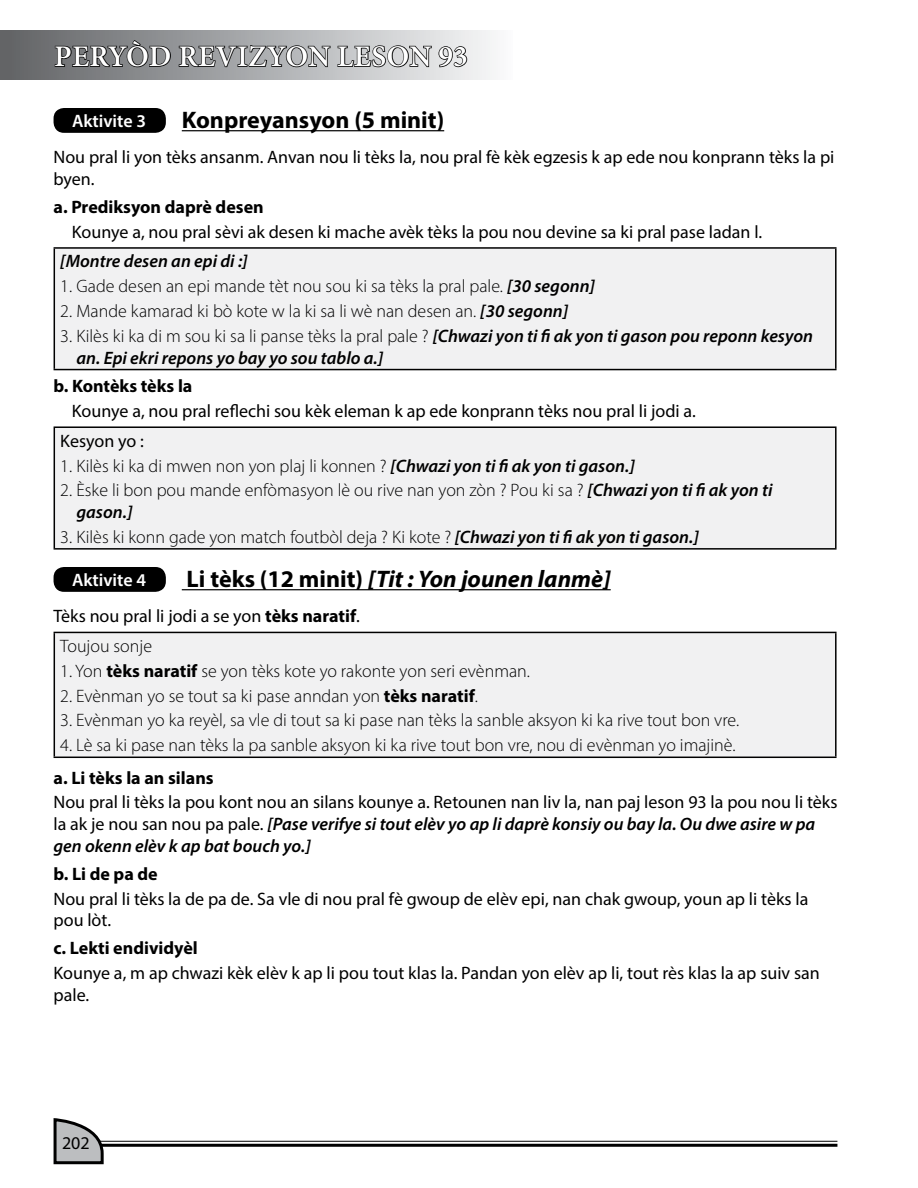
<style>
.page{position:relative;width:918px;height:1188px;background:#fff}
.page>*{position:absolute;margin:0;border:0;box-sizing:border-box;transform-origin:0 0}
.t1{font:600 30px "Minion Pro";letter-spacing:.005em;color:#fff}
.t2{font:italic 700 24px "Myriad Pro";color:#000}
.t3{font:700 24px "Myriad Pro";color:#000}
.t4{font:18px/21.6px "Myriad Pro";color:#000}
.t5{font:300 18px/21.6px "Myriad Pro";color:#000}
.t6{font:italic 600 18px/21.6px "Myriad Pro";color:#000}
.t7{font:700 18px "Myriad Pro";color:#000}
.t8{font:600 18px "Myriad Pro";color:#fff}
.s1{font-weight:600;font-style:italic}
.s2{font-weight:300;font-style:normal}
.s3{font-style:normal}
.s4{font-weight:700}
.s5{font-weight:300}
</style>
<div class="page">
<div style="left:0;top:30px;width:512px;height:50px;background:linear-gradient(to right,#5f6164,#f8f9fb)"></div>
<svg style="left:54px;top:39px;width:118px;height:29px;background:#5a5c5d"></svg>
<svg style="left:178px;top:44px;width:153px;height:25px;background:#717374"></svg>
<svg style="left:337px;top:45px;width:131px;height:23px;background:#8c8d8e"></svg>
<hr style="left:54px;top:1144px;width:783px;height:3px;background:#000">
<hr style="left:54px;top:1141px;width:783px;height:1px;background:#000">
<svg style="left:53px;top:1118px;width:52px;height:47px"></svg>
<hr style="left:182px;top:130px;width:262px;height:1px;background:#000">
<hr style="left:182px;top:589px;width:429px;height:1px;background:#000">
<div style="left:54px;top:108px;width:112px;height:25px;background:#000;border-radius:10px"></div>
<div style="left:54px;top:248px;width:782px;height:122px;background:#f1f1f2"></div>
<hr style="left:54px;top:247px;width:783px;height:2px;background:#000">
<hr style="left:54px;top:249px;width:1px;height:120px;background:#000">
<hr style="left:835px;top:249px;width:2px;height:120px;background:#000">
<hr style="left:54px;top:369px;width:783px;height:1px;background:#000">
<div style="left:54px;top:427px;width:782px;height:122px;background:#f1f1f2"></div>
<hr style="left:54px;top:426px;width:783px;height:2px;background:#000">
<hr style="left:54px;top:428px;width:1px;height:120px;background:#000">
<hr style="left:835px;top:428px;width:2px;height:120px;background:#000">
<hr style="left:54px;top:548px;width:783px;height:2px;background:#000">
<div style="left:54px;top:567px;width:112px;height:25px;background:#000;border-radius:10px"></div>
<div style="left:54px;top:632px;width:782px;height:125px;background:#f1f1f2"></div>
<hr style="left:54px;top:632px;width:783px;height:1px;background:#000">
<hr style="left:54px;top:633px;width:1px;height:124px;background:#000">
<hr style="left:835px;top:633px;width:2px;height:124px;background:#000">
<hr style="left:54px;top:757px;width:783px;height:1px;background:#000">
<h1 class="t1" style="left:54px;top:36px;width:415px">PERYÒD REVIZYON LESON 93</h1>
<p class="t8" style="left:72px;top:110px;width:76px">Aktivite 3</p>
<h2 class="t3" style="left:182px;top:105px;width:264px">Konpreyansyon (5 minit)</h2>
<p class="t4" style="left:54px;top:146px;width:782px">Nou pral li yon tèks ansanm. Anvan nou li tèks la, nou pral fè kèk egzesis k ap ede nou konprann tèks la pi byen.</p>
<p class="t7" style="left:54px;top:195px;width:212px">a. Prediksyon daprè desen</p>
<p class="t4" style="left:72px;top:221px;width:692px">Kounye a, nou pral sèvi ak desen ki mache avèk tèks la pou nou devine sa ki pral pase ladan l.</p>
<p class="t6" style="left:60px;top:250px;width:189px">[Montre desen an epi di :]</p>
<p class="t5" style="left:60px;top:275px;width:536px">1. Gade desen an epi mande tèt nou sou ki sa tèks la pral pale. <span class="s1">[30 segonn]</span></p>
<p class="t5" style="left:60px;top:300px;width:509px">2. Mande kamarad ki bò kote w la ki sa li wè nan desen an. <span class="s1">[30 segonn]</span></p>
<p class="t6" style="left:76px;top:325px;width:738px;text-indent:-16px"><span class="s2">3. Kilès ki ka di m sou ki sa li panse tèks la pral pale ?</span> [Chwazi yon ti fi ak yon ti gason pou reponn kesyon an. Epi ekri repons yo bay yo sou tablo a.]</p>
<p class="t7" style="left:54px;top:375px;width:140px">b. Kontèks tèks la</p>
<p class="t4" style="left:60px;top:396px;width:637px;line-height:29.5px;text-indent:12px">Kounye a, nou pral reflechi sou kèk eleman k ap ede konprann tèks nou pral li jodi a.<br>Kesyon yo :</p>
<p class="t5" style="left:60px;top:455px;width:576px">1. Kilès ki ka di mwen non yon plaj li konnen ? <span class="s1">[Chwazi yon ti fi ak yon ti gason.]</span></p>
<p class="t5" style="left:76px;top:479px;width:697px;text-indent:-16px">2. Èske li bon pou mande enfòmasyon lè ou rive nan yon zòn ? Pou ki sa ? <span class="s1">[Chwazi yon ti fi ak yon ti gason.]</span></p>
<p class="t5" style="left:60px;top:526px;width:640px">3. Kilès ki konn gade yon match foutbòl deja ? Ki kote ? <span class="s1">[Chwazi yon ti fi ak yon ti gason.]</span></p>
<p class="t8" style="left:72px;top:569px;width:76px">Aktivite 4</p>
<h2 class="t2" style="left:187px;top:564px;width:426px"><span class="s3">Li tèks (12 minit)</span> [Tit : Yon jounen lanmè]</h2>
<p class="t4" style="left:60px;top:601px;width:301px;line-height:29.5px;text-indent:-7px">Tèks nou pral li jodi a se yon <span class="s4">tèks naratif</span>.<br><span class="s5">Toujou sonje</span></p>
<p class="t5" style="left:60px;top:660px;width:471px">1. Yon <span class="s4">tèks naratif</span> se yon tèks kote yo rakonte yon seri evènman.</p>
<p class="t5" style="left:60px;top:685px;width:419px">2. Evènman yo se tout sa ki pase anndan yon <span class="s4">tèks naratif</span>.</p>
<p class="t5" style="left:60px;top:709px;width:680px">3. Evènman yo ka reyèl, sa vle di tout sa ki pase nan tèks la sanble aksyon ki ka rive tout bon vre.</p>
<p class="t5" style="left:60px;top:734px;width:677px">4. Lè sa ki pase nan tèks la pa sanble aksyon ki ka rive tout bon vre, nou di evènman yo imajinè.</p>
<p class="t7" style="left:54px;top:766px;width:162px">a. Li tèks la an silans</p>
<p class="t4" style="left:54px;top:791px;width:785px">Nou pral li tèks la pou kont nou an silans kounye a. Retounen nan liv la, nan paj leson 93 la pou nou li tèks la ak je nou san nou pa pale. <span class="s1">[Pase verifye si tout elèv yo ap li daprè konsiy ou bay la. Ou dwe asire w pa gen okenn elèv k ap bat bouch yo.]</span></p>
<p class="t7" style="left:54px;top:862px;width:106px">b. Li de pa de</p>
<p class="t4" style="left:54px;top:887px;width:756px">Nou pral li tèks la de pa de. Sa vle di nou pral fè gwoup de elèv epi, nan chak gwoup, youn ap li tèks la pou lòt.</p>
<p class="t7" style="left:54px;top:936px;width:146px">c. Lekti endividyèl</p>
<p class="t4" style="left:54px;top:962px;width:768px">Kounye a, m ap chwazi kèk elèv k ap li pou tout klas la. Pandan yon elèv ap li, tout rès klas la ap suiv san pale.</p>
<p class="t4" style="left:62px;top:1132px;width:29px">202</p>
</div>
